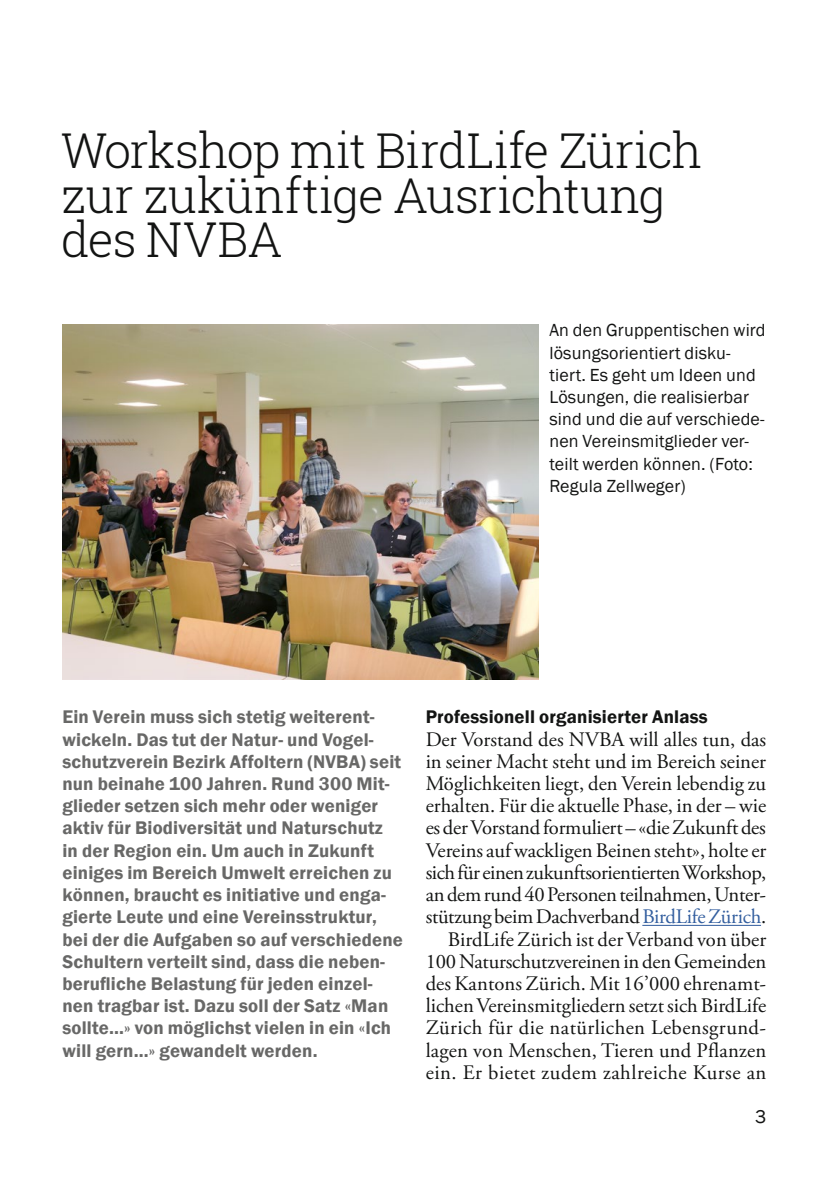
<style>
.page{position:relative;width:840px;height:1191px;background:#fff}
.page>*{position:absolute;margin:0;border:0;box-sizing:border-box;transform-origin:0 0}
.Body___Titel_Artikel{font:300 48px/44.4px "Roboto Slab";letter-spacing:-.02em;color:#131413}
.Body___Lauftext_ohne_Einzug{font:20.6px/22.2px "Adobe Garamond Pro";letter-spacing:-.015em;color:#131413;text-align:justify}
.Body___Lauftext_mit_Einzug{font:20.6px/22.2px "Adobe Garamond Pro";letter-spacing:.025em;color:#131413;text-align:justify}
.t1{font:19px "Franklin Gothic";color:#131413}
.Body___Lead{font:600 18.8px/22.2px "Franklin Gothic";letter-spacing:.01em;color:#686867}
.Body___Überschrift_1_Start{font:600 18.8px "Franklin Gothic";letter-spacing:.01em;color:#131413}
.Abbildung___Legende_linksbündig_nicht_Ra{font:18px/22.2px "Franklin Gothic";letter-spacing:.01em;color:#131413}
.s1{color:#345f9f}
</style>
<div class="page">
<img style="left:62px;top:324px;width:475px;height:355px">
<hr style="left:642px;top:925px;width:118px;height:1px;background:#345f9f">
<p class="Body___Titel_Artikel" style="left:61px;top:127px;width:642px">Workshop mit BirdLife Zürich zur zukünftige Ausrichtung des NVBA</p>
<p class="Abbildung___Legende_linksbündig_nicht_Ra" style="left:549px;top:319px;width:217px">An den Gruppentischen wird lösungsorientiert disku&shy;tiert. Es geht um Ideen und<br>Lösungen, die realisierbar sind und die auf verschiede&shy;nen Vereinsmitglieder ver&shy;teilt werden können. (Foto:<br>Regula Zellweger)</p>
<p class="Body___Lead" style="left:62px;top:706px;width:342px">Ein Verein muss sich stetig weiterent&shy;wickeln. Das tut der Natur- und Vogel&shy;schutzverein Bezirk Affoltern (NVBA) seit nun beinahe 100 Jahren. Rund 300 Mit&shy;glieder setzen sich mehr oder weniger aktiv für Biodiversität und Naturschutz in der Region ein. Um auch in Zukunft einiges im Bereich Umwelt erreichen zu können, braucht es initiative und enga&shy;gierte Leute und eine Vereinsstruktur, bei der die Aufgaben so auf verschiedene Schultern verteilt sind, dass die neben&shy;berufliche Belastung für jeden einzel&shy;nen tragbar ist. Dazu soll der Satz «Man sollte…» von möglichst vielen in ein «Ich will gern…» gewandelt werden.</p>
<h1 class="Body___Überschrift_1_Start" style="left:425px;top:705px;width:283px">Professionell organisierter Anlass</h1>
<p class="Body___Lauftext_ohne_Einzug" style="left:425px;top:728px;width:342px">Der Vorstand des NVBA will alles tun, das in seiner Macht steht und im Bereich seiner Möglichkeiten liegt, den Verein lebendig zu erhalten. Für die aktuelle Phase, in der – wie es der Vorstand formuliert – «die Zukunft des Vereins auf wackligen Beinen steht», holte er sich für einen zukunftsorientierten Workshop, an dem rund 40 Personen teilnahmen, Unter&shy;stützung beim Dachverband <span class="s1">BirdLife Zürich</span>.</p>
<p class="Body___Lauftext_mit_Einzug" style="left:425px;top:928px;width:342px;text-indent:22px">BirdLife Zürich ist der Verband von über 100 Naturschutzvereinen in den Gemeinden des Kantons Zürich. Mit 16’000 ehrenamt&shy;lichen Vereinsmitgliedern setzt sich BirdLife Zürich für die natürlichen Lebensgrund&shy;lagen von Menschen, Tieren und Pflanzen ein. Er bietet zudem zahlreiche Kurse an</p>
<p class="t1" style="left:754px;top:1105px;width:13px">3</p>
</div>
